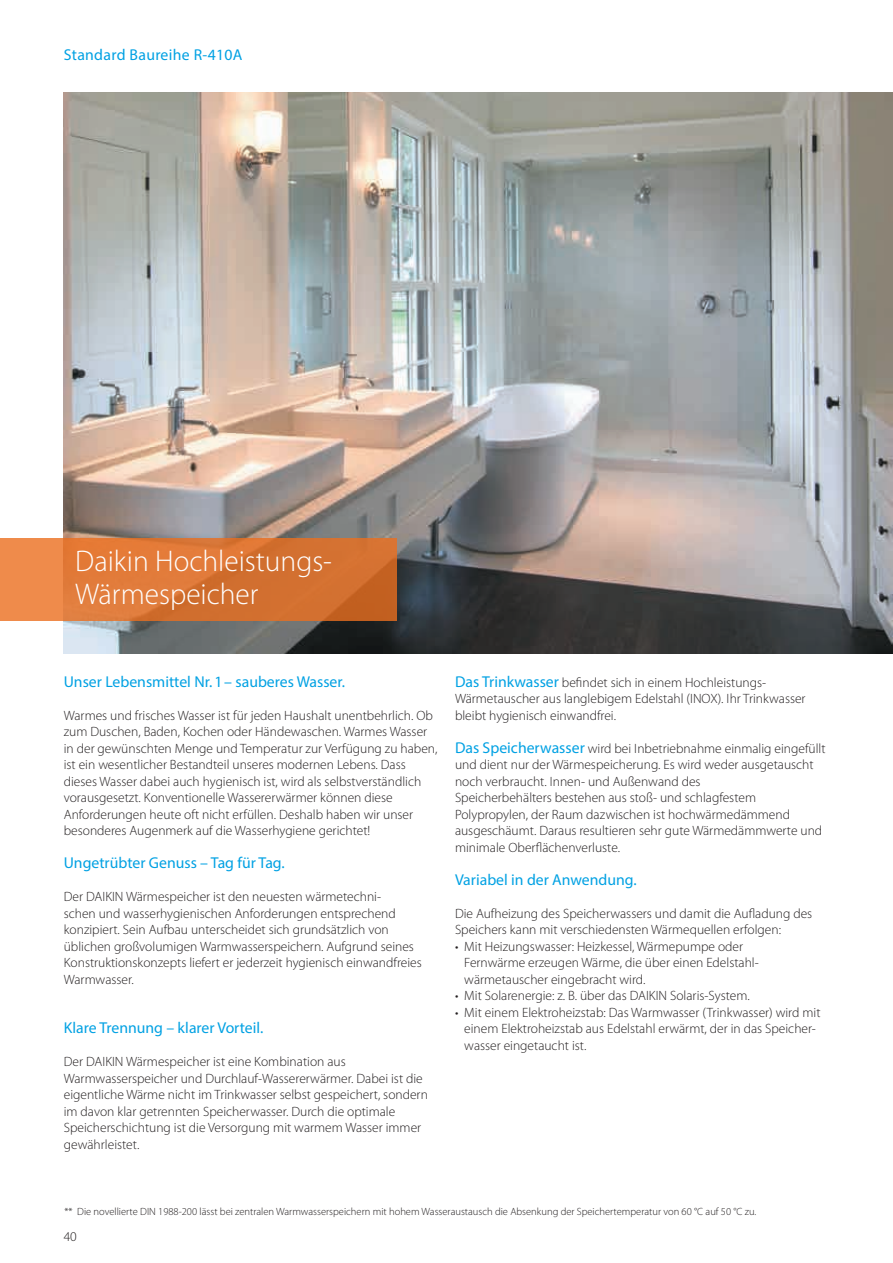
<style>
.page{position:relative;width:893px;height:1263px;background:#fff}
.page>*{position:absolute;margin:0;border:0;box-sizing:border-box;transform-origin:0 0}
.t1{font:300 30px/33px "Myriad Pro";color:#fff}
.t2{font:15.75px "Myriad Pro";color:#00a1e3}
.t3{font:15.75px "Myriad Pro";letter-spacing:.02em;color:#00a1e3}
.t4{font:300 13.5px/16.5px "Myriad Pro";color:#231f20}
.t5{font:300 10.5px "Myriad Pro";color:#231f20}
.s1{font-weight:400;font-size:15.75px;color:#00a1e3}
</style>
<div class="page">
<img style="left:64px;top:93px;width:829px;height:561px">
<svg style="left:0;top:538px;width:397px;height:83px"></svg>
<p class="t3" style="left:64px;top:45px;width:180px">Standard Baureihe R-410A</p>
<h1 class="t1" style="left:75px;top:545px;width:258px">Daikin Hochleistungs-<br>Wärmespeicher</h1>
<p class="t2" style="left:64px;top:672px;width:283px">Unser Lebensmittel Nr. 1 – sauberes Wasser.</p>
<p class="t4" style="left:64px;top:707px;width:375px">Warmes und frisches Wasser ist für jeden Haushalt unentbehrlich. Ob zum Duschen, Baden, Kochen oder Händewaschen. Warmes Wasser in der gewünschten Menge und Temperatur zur Verfügung zu haben, ist ein wesentlicher Bestandteil unseres modernen Lebens. Dass dieses Wasser dabei auch hygienisch ist, wird als selbstverständlich vorausgesetzt. Konventionelle Wassererwärmer können diese Anforderungen heute oft nicht erfüllen. Deshalb haben wir unser besonderes Augenmerk auf die Wasserhygiene gerichtet!</p>
<p class="t2" style="left:64px;top:853px;width:222px">Ungetrübter Genuss – Tag für Tag.</p>
<p class="t4" style="left:64px;top:889px;width:360px">Der DAIKIN Wärmespeicher ist den neuesten wärmetechni-<br>schen und wasserhygienischen Anforderungen entsprechend konzipiert. Sein Aufbau unterscheidet sich grundsätzlich von üblichen großvolumigen Warmwasserspeichern. Aufgrund seines Konstruktionskonzepts liefert er jederzeit hygienisch einwandfreies Warmwasser.</p>
<p class="t2" style="left:64px;top:1018px;width:201px">Klare Trennung – klarer Vorteil.</p>
<p class="t4" style="left:64px;top:1054px;width:366px">Der DAIKIN Wärmespeicher ist eine Kombination aus Warmwasserspeicher und Durchlauf-Wassererwärmer. Dabei ist die eigentliche Wärme nicht im Trinkwasser selbst gespeichert, sondern im davon klar getrennten Speicherwasser. Durch die optimale Speicherschichtung ist die Versorgung mit warmem Wasser immer gewährleistet.</p>
<p class="t4" style="left:455px;top:674px;width:352px"><span class="s1">Das Trinkwasser</span> befindet sich in einem Hochleistungs-<br>Wärmetauscher aus langlebigem Edelstahl (INOX). Ihr Trinkwasser bleibt hygienisch einwandfrei.</p>
<p class="t4" style="left:455px;top:740px;width:372px"><span class="s1">Das Speicherwasser</span> wird bei Inbetriebnahme einmalig eingefüllt und dient nur der Wärmespeicherung. Es wird weder ausgetauscht noch verbraucht. Innen- und Außenwand des<br>Speicherbehälters bestehen aus stoß- und schlagfestem Polypropylen, der Raum dazwischen ist hochwärmedämmend ausgeschäumt. Daraus resultieren sehr gute Wärmedämmwerte und minimale Oberflächenverluste.</p>
<p class="t2" style="left:455px;top:870px;width:183px">Variabel in der Anwendung.</p>
<p class="t4" style="left:455px;top:905px;width:359px">Die Aufheizung des Speicherwassers und damit die Aufladung des<br>Speichers kann mit verschiedensten Wärmequellen erfolgen:</p>
<p class="t4" style="left:464px;top:938px;width:295px;text-indent:-9px">• Mit Heizungswasser: Heizkessel, Wärmepumpe oder<br>Fernwärme erzeugen Wärme, die über einen Edelstahl&shy;wärmetauscher eingebracht wird.</p>
<p class="t4" style="left:455px;top:987px;width:296px">• Mit Solarenergie: z. B. über das DAIKIN Solaris-System.</p>
<p class="t4" style="left:464px;top:1004px;width:358px;text-indent:-9px">• Mit einem Elektroheizstab: Das Warmwasser (Trinkwasser) wird mit einem Elektroheizstab aus Edelstahl erwärmt, der in das Speicher&shy;wasser eingetaucht ist.</p>
<p class="t5" style="left:64px;top:1206px;width:693px">** Die novellierte DIN 1988-200 lässt bei zentralen Warmwasserspeichern mit hohem Wasseraustausch die Absenkung der Speichertemperatur von 60 °C auf 50 °C zu.</p>
<p class="t4" style="left:64px;top:1229px;width:15px">40</p>
</div>
